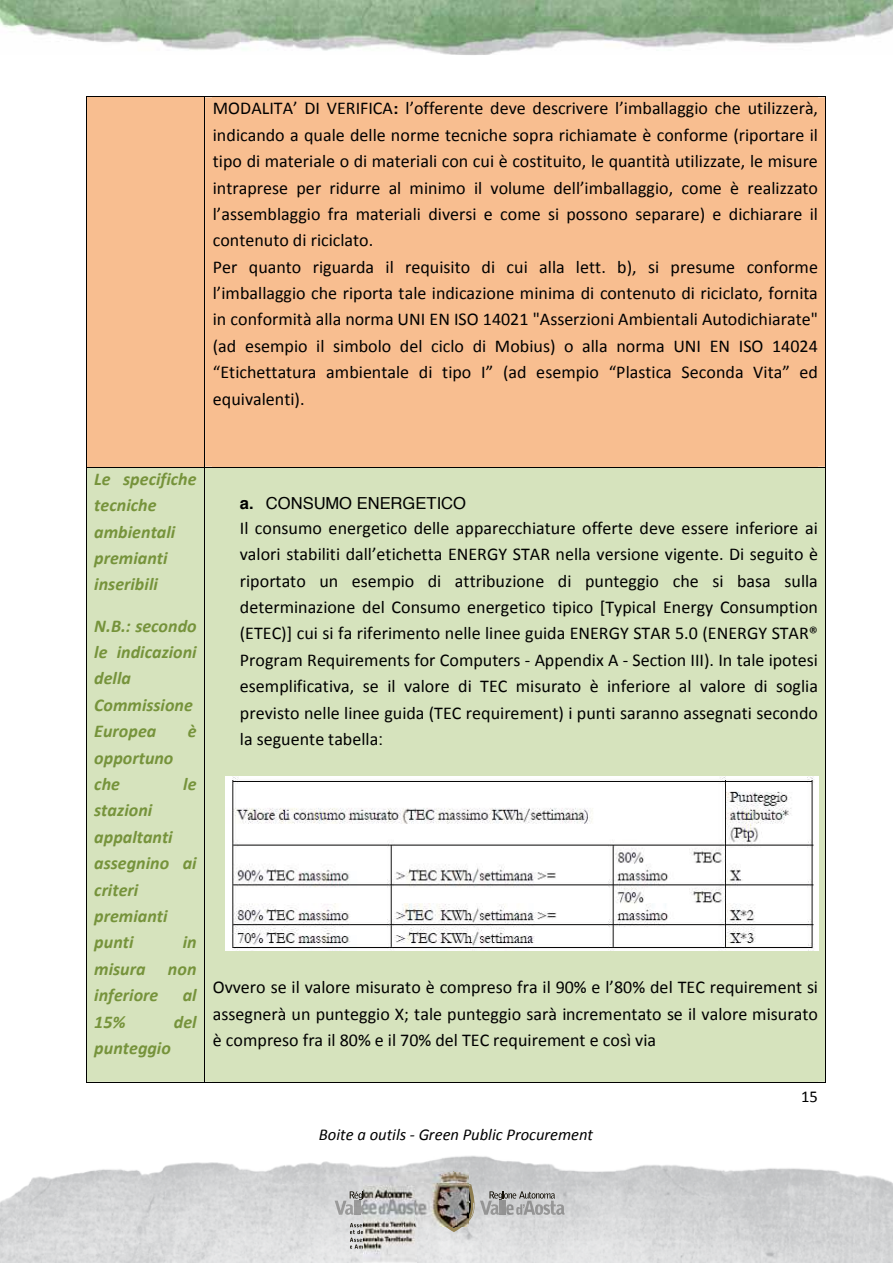
<style>
.page{position:relative;width:893px;height:1263px;background:#fff}
.page>*{position:absolute;margin:0;border:0;box-sizing:border-box;transform-origin:0 0}
.t1{font:18px/26.4px "Calibri";color:#000;text-align:justify}
.t2{font:italic 700 18px/26.4px "Calibri";color:#76933b}
.t3{font:italic 16.5px "Calibri";color:#000}
.t4{font:16.5px "Helvetica";letter-spacing:-.005em;color:#000}
.t5{font:16.5px "Calibri";color:#000}
.s1{font-family:"Helvetica";font-weight:700;font-size:15.9px}
.s2{font-weight:700}
.s3{font-family:"Helvetica";font-size:16.5px}
</style>
<div class="page">
<img style="left:0;top:1155px;width:893px;height:108px">
<img style="left:0;top:0;width:893px;height:55px">
<img style="left:480px;top:1201px;width:9px;height:14px">
<svg style="left:489px;top:1191px;width:75px;height:24px;background:#ababab"></svg>
<img style="left:335px;top:1201px;width:10px;height:14px">
<svg style="left:345px;top:1191px;width:18px;height:24px"></svg>
<img style="left:445px;top:1184px;width:33px;height:48px">
<img style="left:472px;top:1202px;width:2px;height:19px">
<img style="left:451px;top:1188px;width:21px;height:40px">
<svg style="left:468px;top:1185px;width:3px;height:17px"></svg>
<img style="left:453px;top:1171px;width:16px;height:5px">
<svg style="left:350px;top:1223px;width:13px;height:26px"></svg>
<div style="left:87px;top:97px;width:117px;height:370px;background:#f8be90"></div>
<svg style="left:205px;top:97px;width:621px;height:370px;background:#e8b287"></svg>
<div style="left:213px;top:97px;width:605px;height:27px;background:#f8be90"></div>
<div style="left:213px;top:124px;width:605px;height:26px;background:#f8be90"></div>
<div style="left:213px;top:150px;width:605px;height:26px;background:#f8be90"></div>
<div style="left:213px;top:176px;width:605px;height:27px;background:#f8be90"></div>
<div style="left:213px;top:203px;width:605px;height:26px;background:#f8be90"></div>
<div style="left:213px;top:229px;width:605px;height:27px;background:#f8be90"></div>
<div style="left:213px;top:256px;width:605px;height:26px;background:#f8be90"></div>
<div style="left:213px;top:282px;width:605px;height:26px;background:#f8be90"></div>
<div style="left:213px;top:308px;width:605px;height:27px;background:#f8be90"></div>
<div style="left:213px;top:335px;width:605px;height:26px;background:#f8be90"></div>
<div style="left:213px;top:361px;width:605px;height:27px;background:#f8be90"></div>
<div style="left:213px;top:388px;width:605px;height:26px;background:#f8be90"></div>
<div style="left:213px;top:414px;width:605px;height:26px;background:#f8be90"></div>
<div style="left:213px;top:440px;width:605px;height:27px;background:#f8be90"></div>
<hr style="left:87px;top:96px;width:117px;height:1px;background:#000">
<hr style="left:205px;top:96px;width:621px;height:1px;background:#000">
<hr style="left:86px;top:97px;width:1px;height:370px;background:#000">
<hr style="left:204px;top:97px;width:1px;height:370px;background:#000">
<hr style="left:826px;top:97px;width:1px;height:370px;background:#000">
<div style="left:87px;top:468px;width:117px;height:614px;background:#d6e3bd"></div>
<div style="left:94px;top:468px;width:103px;height:26px;background:#d6e3bd"></div>
<div style="left:94px;top:494px;width:103px;height:26px;background:#d6e3bd"></div>
<div style="left:94px;top:520px;width:103px;height:27px;background:#d6e3bd"></div>
<div style="left:94px;top:547px;width:103px;height:26px;background:#d6e3bd"></div>
<div style="left:94px;top:573px;width:103px;height:41px;background:#d6e3bd"></div>
<div style="left:94px;top:614px;width:103px;height:27px;background:#d6e3bd"></div>
<div style="left:94px;top:641px;width:103px;height:26px;background:#d6e3bd"></div>
<div style="left:94px;top:667px;width:103px;height:27px;background:#d6e3bd"></div>
<div style="left:94px;top:694px;width:103px;height:26px;background:#d6e3bd"></div>
<div style="left:94px;top:720px;width:103px;height:26px;background:#d6e3bd"></div>
<div style="left:94px;top:746px;width:103px;height:27px;background:#d6e3bd"></div>
<div style="left:94px;top:773px;width:103px;height:26px;background:#d6e3bd"></div>
<div style="left:94px;top:799px;width:103px;height:27px;background:#d6e3bd"></div>
<div style="left:94px;top:826px;width:103px;height:26px;background:#d6e3bd"></div>
<div style="left:94px;top:852px;width:103px;height:26px;background:#d6e3bd"></div>
<div style="left:94px;top:878px;width:103px;height:27px;background:#d6e3bd"></div>
<div style="left:94px;top:905px;width:103px;height:26px;background:#d6e3bd"></div>
<div style="left:94px;top:931px;width:103px;height:27px;background:#d6e3bd"></div>
<div style="left:94px;top:958px;width:103px;height:26px;background:#d6e3bd"></div>
<div style="left:94px;top:984px;width:103px;height:26px;background:#d6e3bd"></div>
<div style="left:94px;top:1010px;width:103px;height:27px;background:#d6e3bd"></div>
<div style="left:94px;top:1037px;width:103px;height:26px;background:#d6e3bd"></div>
<div style="left:205px;top:468px;width:621px;height:614px;background:#d6e3bd"></div>
<div style="left:213px;top:468px;width:605px;height:26px;background:#d6e3bd"></div>
<div style="left:213px;top:494px;width:605px;height:23px;background:#d6e3bd"></div>
<div style="left:213px;top:517px;width:605px;height:26px;background:#d6e3bd"></div>
<div style="left:213px;top:543px;width:605px;height:26px;background:#d6e3bd"></div>
<div style="left:213px;top:569px;width:605px;height:27px;background:#d6e3bd"></div>
<div style="left:213px;top:596px;width:605px;height:26px;background:#d6e3bd"></div>
<div style="left:213px;top:622px;width:605px;height:27px;background:#d6e3bd"></div>
<div style="left:213px;top:649px;width:605px;height:26px;background:#d6e3bd"></div>
<div style="left:213px;top:675px;width:605px;height:26px;background:#d6e3bd"></div>
<div style="left:213px;top:701px;width:605px;height:27px;background:#d6e3bd"></div>
<div style="left:213px;top:728px;width:605px;height:26px;background:#d6e3bd"></div>
<div style="left:213px;top:754px;width:605px;height:23px;background:#d6e3bd"></div>
<div style="left:213px;top:777px;width:605px;height:176px;background:linear-gradient(to right,#d6e3bd,#d6e3bd)"></div>
<img style="left:225px;top:777px;width:593px;height:173px">
<div style="left:213px;top:953px;width:605px;height:23px;background:#d6e3bd"></div>
<div style="left:213px;top:976px;width:605px;height:27px;background:#d6e3bd"></div>
<div style="left:213px;top:1003px;width:605px;height:26px;background:#d6e3bd"></div>
<div style="left:213px;top:1029px;width:605px;height:26px;background:#d6e3bd"></div>
<div style="left:213px;top:1055px;width:605px;height:27px;background:#d6e3bd"></div>
<hr style="left:87px;top:467px;width:117px;height:1px;background:#000">
<hr style="left:205px;top:467px;width:621px;height:1px;background:#000">
<hr style="left:86px;top:467px;width:1px;height:615px;background:#000">
<hr style="left:87px;top:1082px;width:117px;height:1px;background:#000">
<hr style="left:204px;top:467px;width:1px;height:615px;background:#000">
<hr style="left:205px;top:1082px;width:621px;height:1px;background:#000">
<hr style="left:826px;top:467px;width:1px;height:615px;background:#000">
<img style="left:363px;top:1172px;width:53px;height:91px">
<img style="left:415px;top:1172px;width:53px;height:54px">
<p class="t1" style="left:213px;top:95px;width:607px;text-align:left">MODALITA’ DI VERIFICA<span class="s1">:</span> l’offerente deve descrivere l’imballaggio che utilizzerà, indicando a quale delle norme tecniche sopra richiamate è conforme (riportare il tipo di materiale o di materiali con cui è costituito, le quantità utilizzate, le misure intraprese per ridurre al minimo il volume dell’imballaggio, come è realizzato l’assemblaggio fra materiali diversi e come si possono separare) e dichiarare il contenuto di riciclato.<br>Per quanto riguarda il requisito di cui alla lett. b), si presume conforme l’imballaggio che riporta tale indicazione minima di contenuto di riciclato, fornita in conformità alla norma UNI EN ISO 14021 "Asserzioni Ambientali Autodichiarate" (ad esempio il simbolo del ciclo di Mobius) o alla norma UNI EN ISO 14024 “Etichettatura ambientale di tipo I” (ad esempio “Plastica Seconda Vita” ed equivalenti).</p>
<p class="t2" style="left:94px;top:466px;width:104px">Le specifiche tecniche ambientali premianti inseribili</p>
<p class="t2" style="left:94px;top:612px;width:104px">N.B.: secondo le indicazioni della<br>Commissione<br>Europea</p>
<p class="t2" style="left:188px;top:718px;width:10px">è</p>
<p class="t2" style="left:94px;top:744px;width:81px">opportuno che</p>
<p class="t2" style="left:183px;top:771px;width:15px">le</p>
<p class="t2" style="left:94px;top:797px;width:104px">stazioni appaltanti assegnino ai criteri premianti punti</p>
<p class="t2" style="left:94px;top:929px;width:104px;text-align:justify;text-indent:88px">in misura non inferiore</p>
<p class="t2" style="left:183px;top:982px;width:15px">al</p>
<p class="t2" style="left:94px;top:1008px;width:33px">15%</p>
<p class="t2" style="left:174px;top:1008px;width:24px">del</p>
<p class="t2" style="left:94px;top:1035px;width:78px">punteggio</p>
<p class="t4" style="left:240px;top:489px;width:228px"><span class="s2">a.</span> CONSUMO ENERGETICO</p>
<p class="t1" style="left:240px;top:515px;width:580px">Il consumo energetico delle apparecchiature offerte deve essere inferiore ai valori stabiliti dall’etichetta ENERGY STAR nella versione vigente. Di seguito è riportato un esempio di attribuzione di punteggio che si basa sulla determinazione del Consumo energetico tipico [Typical Energy Consumption (ETEC)] cui si fa riferimento nelle linee guida ENERGY STAR 5.0 (ENERGY STAR® Program Requirements for Computers - Appendix A - Section III). In tale ipotesi esemplificativa, se il valore di TEC misurato è inferiore al valore di soglia previsto nelle linee guida (TEC requirement) i punti saranno assegnati secondo la seguente tabella<span class="s3">:</span></p>
<p class="t1" style="left:213px;top:974px;width:607px">Ovvero se il valore misurato è compreso fra il 90% e l’80% del TEC requirement si assegnerà un punteggio X; tale punteggio sarà incrementato se il valore misurato è compreso fra il 80% e il 70% del TEC requirement e così via</p>
<p class="t3" style="left:319px;top:1123px;width:276px">Boite a outils - Green Public Procurement</p>
<p class="t5" style="left:801px;top:1086px;width:18px">15</p>
</div>
